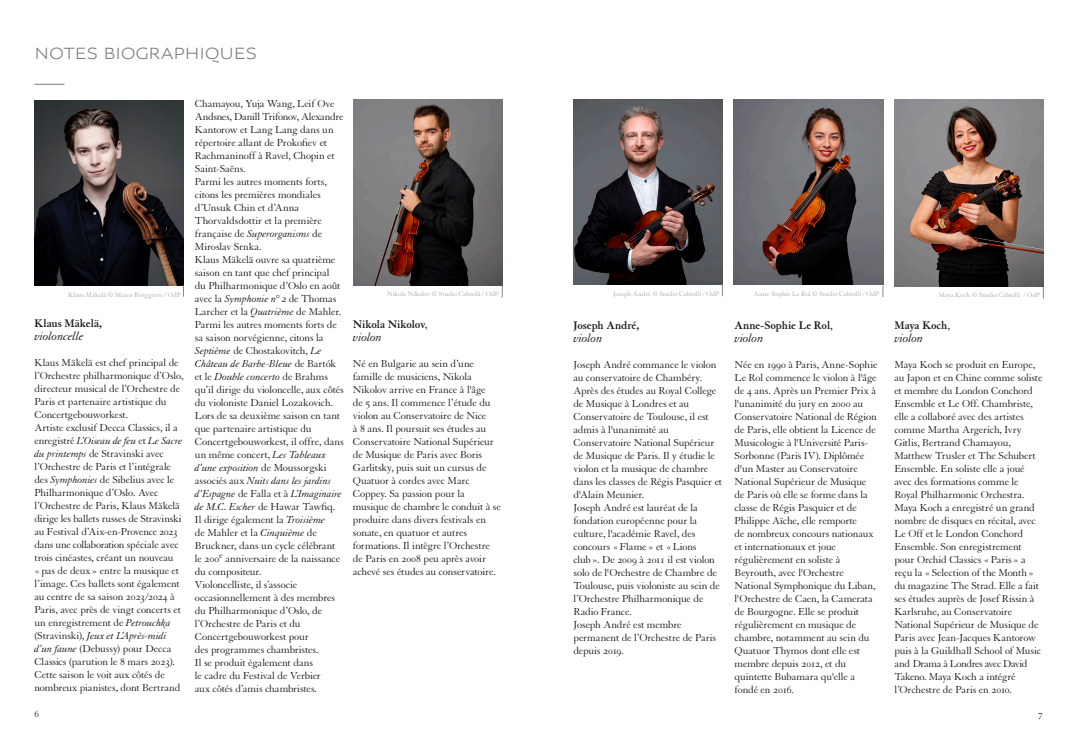
<style>
.page{position:relative;width:1078px;height:740px;background:#fff}
.page>*{position:absolute;margin:0;border:0;box-sizing:border-box;transform-origin:0 0}
.t1{font:16px "Louvre Sans Reg";letter-spacing:-.01em;color:#7c7c7c}
.t2{font:italic 13px "Granjon LT Std";letter-spacing:-.005em;color:#1d1d1b}
.t3{font:700 12px "Granjon LT Std";letter-spacing:-.005em;color:#1d1d1b}
.t4{font:11px/13px "Granjon LT Std";letter-spacing:-.015em;color:#1d1d1b}
.t5{font:10px "Granjon LT Std";color:#1d1d1b}
.t6{font:7px "Granjon LT Std";letter-spacing:.005em;color:#a7a7a6}
.s1{font-style:italic}
.s2{font-weight:400}
</style>
<div class="page">
<hr style="left:34px;top:84px;width:30px;height:1px;background:#7c7c7c">
<img style="left:34px;top:101px;width:149px;height:184px">
<img style="left:353px;top:99px;width:149px;height:186px">
<img style="left:573px;top:99px;width:149px;height:186px">
<img style="left:733px;top:99px;width:149px;height:186px">
<svg style="left:882px;top:285px;width:1px;height:12px"></svg>
<svg style="left:183px;top:285px;width:1px;height:12px"></svg>
<img style="left:894px;top:99px;width:149px;height:188px">
<h1 class="t1" style="left:34px;top:43px;width:82px">N OTES BIOGRAP</h1>
<h1 class="t1" style="left:185px;top:43px;width:74px">HIQU ES</h1>
<p class="t4" style="left:195px;top:97px;width:150px">Chamayou, Yuja Wang, Leif Ove<br>Andsnes, Danill Trifonov, Alexandre<br>Kantorow et Lang Lang dans un répertoire allant de Prokofiev et<br>Rachmaninoff à Ravel, Chopin et<br>Saint-Saëns.<br>Parmi les autres moments forts, citons les premières mondiales d’Unsuk Chin et d’Anna<br>Thorvaldsdottir et la première française de <span class="s1">Superorganisms</span> de<br>Miroslav Srnka.<br>Klaus Mäkelä ouvre sa quatrième saison en tant que chef principal<br>du Philharmonique d’Oslo en août avec la <span class="s1">Symphonie n° 2</span> de Thomas<br>Larcher et la <span class="s1">Quatrième</span> de Mahler.<br>Parmi les autres moments forts de sa saison norvégienne, citons la<br><span class="s1">Septième</span> de Chostakovitch, <span class="s1">Le<br>Château de Barbe-Bleue</span> de Bartók et le <span class="s1">Double concerto</span> de Brahms qu’il dirige du violoncelle, aux côtés du violoniste Daniel Lozakovich.<br>Lors de sa deuxième saison en tant que partenaire artistique du<br>Concertgebouworkest, il offre, dans un même concert, <span class="s1">Les Tableaux d’une exposition</span> de Moussorgski associés aux <span class="s1">Nuits dans les jardins d’Espagne</span> de Falla et à <span class="s1">L’Imaginaire de M.C. Escher</span> de Hawar Tawfiq.<br>Il dirige également la <span class="s1">Troisième<br></span>de Mahler et la <span class="s1">Cinquième</span> de<br>Bruckner, dans un cycle célébrant le 200<sup>e</sup> anniversaire de la naissance du compositeur.<br>Violoncelliste, il s’associe occasionnellement à des membres du Philharmonique d’Oslo, de l’Orchestre de Paris et du<br>Concertgebouworkest pour<br>des programmes chambristes.<br>Il se produit également dans<br>le cadre du Festival de Verbier<br>aux côtés d’amis chambristes.</p>
<p class="t6" style="left:68px;top:291px;width:114px">Klaus Mäkelä © Marco Borggreve / OdP</p>
<p class="t6" style="left:387px;top:290px;width:113px">Nikola Nikolov © Studio Cabrelli / OdP</p>
<p class="t6" style="left:613px;top:290px;width:107px">Joseph André © Studio Cabrelli / OdP</p>
<p class="t6" style="left:753px;top:290px;width:127px">Anne-Sophie Le Rol © Studio Cabrelli / OdP</p>
<p class="t3" style="left:34px;top:317px;width:69px">Klaus Mäkelä,</p>
<p class="t2" style="left:34px;top:329px;width:51px">violoncelle</p>
<p class="t4" style="left:34px;top:356px;width:150px">Klaus Mäkelä est chef principal de l’Orchestre philharmonique d’Oslo, directeur musical de l’Orchestre de Paris et partenaire artistique du Concertgebouworkest.<br>Artiste exclusif Decca Classics, il a enregistré <span class="s1">L’Oiseau de feu</span> et <span class="s1">Le Sacre du printemps</span> de Stravinski avec l’Orchestre de Paris et l’intégrale des <span class="s1">Symphonies</span> de Sibelius avec le Philharmonique d’Oslo. Avec l’Orchestre de Paris, Klaus Mäkelä dirige les ballets russes de Stravinski au Festival d’Aix-en-Provence 2023 dans une collaboration spéciale avec trois cinéastes, créant un nouveau<br>« pas de deux » entre la musique et l’image. Ces ballets sont également au centre de sa saison 2023/2024 à Paris, avec près de vingt concerts et un enregistrement de <span class="s1">Petrouchka </span>(Stravinski), <span class="s1">Jeux et L’Après-midi d’un faune</span> (Debussy) pour Decca Classics (parution le 8 mars 2023).<br>Cette saison le voit aux côtés de nombreux pianistes, dont Bertrand</p>
<p class="t3" style="left:353px;top:318px;width:76px">Nikola Nikolov<span class="s2">,</span></p>
<p class="t2" style="left:353px;top:330px;width:31px">violon</p>
<p class="t4" style="left:353px;top:357px;width:149px">Né en Bulgarie au sein d’une famille de musiciens, Nikola<br>Nikolov arrive en France à l'âge<br>de 5 ans. Il commence l’étude du violon au Conservatoire de Nice<br>à 8 ans. Il poursuit ses études au<br>Conservatoire National Supérieur de Musique de Paris avec Boris<br>Garlitsky, puis suit un cursus de<br>Quatuor à cordes avec Marc<br>Coppey. Sa passion pour la musique de chambre le conduit à se produire dans divers festivals en sonate, en quatuor et autres formations. Il intègre l’Orchestre de Paris en 2008 peu après avoir achevé ses études au conservatoire.</p>
<p class="t3" style="left:573px;top:318px;width:67px">Joseph André,</p>
<p class="t2" style="left:573px;top:331px;width:31px">violon</p>
<p class="t4" style="left:573px;top:358px;width:150px">Joseph André commance le violon au conservatoire de Chambéry.<br>Après des études au Royal College de Musique à Londres et au<br>Conservatoire de Toulouse, il est admis à l'unanimité au<br>Conservatoire National Supérieur de Musique de Paris. Il y étudie le violon et la musique de chambre dans les classes de Régis Pasquier et d'Alain Meunier.<br>Joseph André est lauréat de la fondation européenne pour la culture, l'académie Ravel, des concours «Flame » et «Lions<br>club ». De 2009 à 2011 il est violon solo de l'Orchestre de Chambre de<br>Toulouse, puis violoniste au sein de l’Orchestre Philharmonique de<br>Radio France.<br>Joseph André est membre permanent de l’Orchestre de Paris depuis 2019.</p>
<p class="t3" style="left:734px;top:318px;width:100px">Anne-Sophie Le Rol<span class="s2">,</span></p>
<p class="t2" style="left:734px;top:331px;width:31px">violon</p>
<p class="t4" style="left:734px;top:358px;width:144px">Née en 1990 à Paris, Anne-Sophie<br>Le Rol commence le violon à l'âge de 4 ans. Après un Premier Prix à l'unanimité du jury en 2000 au<br>Conservatoire National de Région de Paris, elle obtient la Licence de<br>Musicologie à l'Université Paris-<br>Sorbonne (Paris IV). Diplômée d'un Master au Conservatoire<br>National Supérieur de Musique de Paris où elle se forme dans la classe de Régis Pasquier et de<br>Philippe Aïche, elle remporte<br>de nombreux concours nationaux et internationaux et joue régulièrement en soliste à<br>Beyrouth, avec l'Orchestre<br>National Symphonique du Liban, l'Orchestre de Caen, la Camerata de Bourgogne. Elle se produit régulièrement en musique de chambre, notamment au sein du<br>Quatuor Thymos dont elle est membre depuis 2012, et du quintette Bubamara qu'elle a fondé en 2016.</p>
<p class="t6" style="left:938px;top:291px;width:103px">Maya Koch © Studio Cabrelli / OdP</p>
<p class="t3" style="left:894px;top:318px;width:57px">Maya Koch<span class="s2">,</span></p>
<p class="t2" style="left:894px;top:331px;width:31px">violon</p>
<p class="t4" style="left:894px;top:358px;width:150px">Maya Koch se produit en Europe, au Japon et en Chine comme soliste et membre du London Conchord<br>Ensemble et Le Off. Chambriste, elle a collaboré avec des artistes comme Martha Argerich, Ivry<br>Gitlis, Bertrand Chamayou,<br>Matthew Trusler et The Schubert<br>Ensemble. En soliste elle a joué avec des formations comme le<br>Royal Philharmonic Orchestra.<br>Maya Koch a enregistré un grand nombre de disques en récital, avec<br>Le Off et le London Conchord<br>Ensemble. Son enregistrement pour Orchid Classics «Paris» a reçu la «Selection of the Month» du magazine The Strad. Elle a fait ses études auprès de Josef Rissin à<br>Karlsruhe, au Conservatoire<br>National Supérieur de Musique de<br>Paris avec Jean-Jacques Kantorow puis à la Guildhall School of Music and Drama à Londres avec David<br>Takeno. Maya Koch a intégré l’Orchestre de Paris en 2010.</p>
<p class="t5" style="left:34px;top:708px;width:6px">6</p>
<p class="t5" style="left:1037px;top:708px;width:6px">7</p>
</div>
